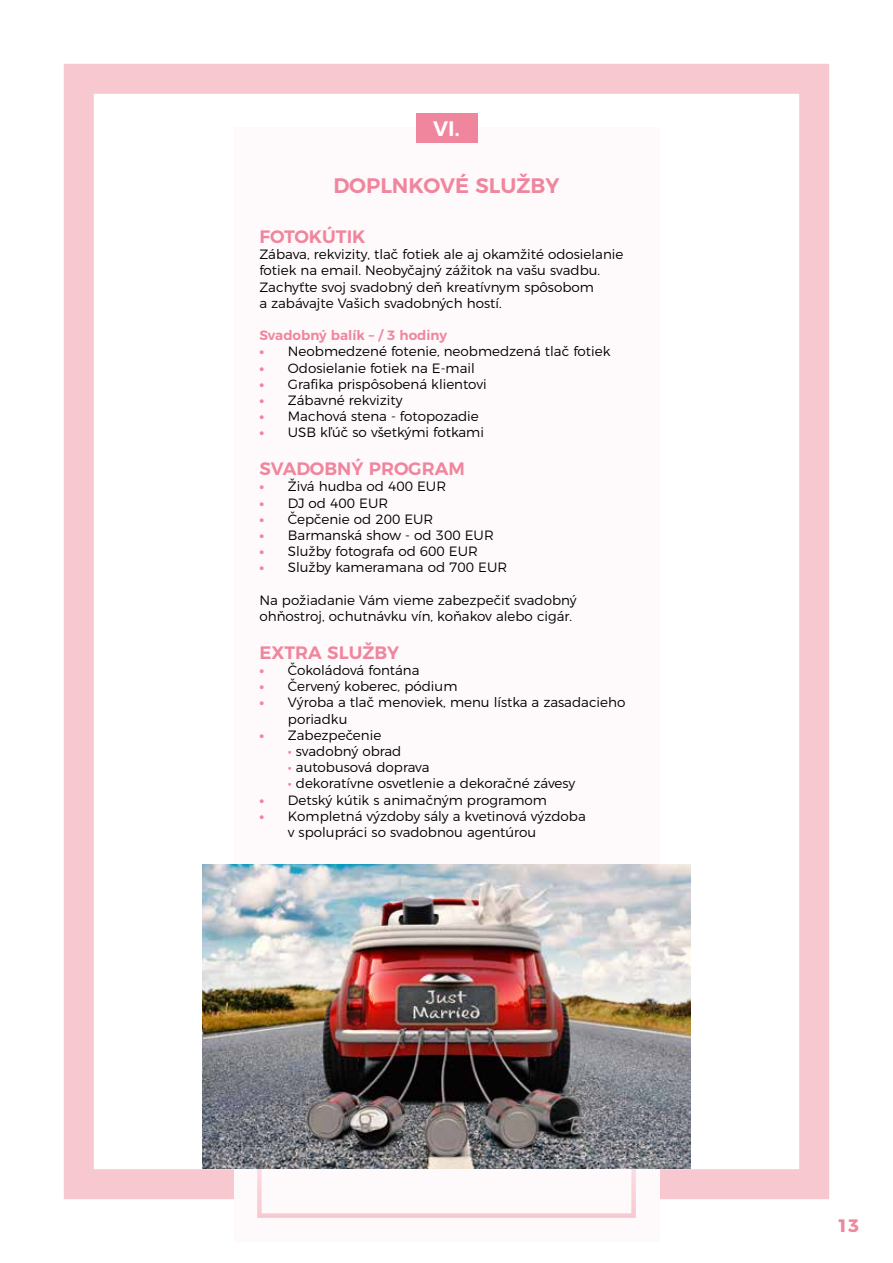
<style>
.page{position:relative;width:893px;height:1263px;background:#fff}
.page>*{position:absolute;margin:0;border:0;box-sizing:border-box;transform-origin:0 0}
.t1{font:600 21px "Montserrat";color:#f0869d}
.t2{font:600 21px "Montserrat";color:#fff}
.t3{font:600 18px "Montserrat";color:#f0869d}
.t4{font:700 18px "Montserrat";color:#f0869d}
.t5{font:300 13.5px/16.2px "Montserrat";color:#000}
.t6{font:600 13.5px "Montserrat";color:#f0869d}
.s1{font-weight:800;color:#f0869d}
.s2{font-weight:500;color:#f0869d}
</style>
<div class="page">
<div style="left:64px;top:64px;width:765px;height:1135px;border:30px solid #f8c8d0"></div>
<div style="left:234px;top:128px;width:425px;height:1114px;background:#fefafb"></div>
<div style="left:257px;top:1103px;width:379px;height:115px;border:4px solid #f8c8d0"></div>
<div style="left:416px;top:113px;width:61px;height:29px;background:#f0869d"></div>
<img style="left:203px;top:864px;width:487px;height:304px">
<h1 class="t2" style="left:433px;top:111px;width:28px">VI.</h1>
<h1 class="t1" style="left:333px;top:168px;width:228px">DOPLNKOVÉ SLUŽBY</h1>
<h2 class="t3" style="left:259px;top:222px;width:108px">FOTOKÚTIK</h2>
<p class="t5" style="left:259px;top:245px;width:366px">Zábava, rekvizity, tlač fotiek ale aj okamžité odosielanie fotiek na email. Neobyčajný zážitok na vašu svadbu.<br>Zachyťte svoj svadobný deň kreatívnym spôsobom<br>a zabávajte Vašich svadobných hostí.</p>
<p class="t6" style="left:259px;top:324px;width:189px">Svadobný balík – / 3 hodiny</p>
<p class="t5" style="left:259px;top:342px;width:353px"><span class="s1">•</span> Neobmedzené fotenie, neobmedzená tlač fotiek</p>
<p class="t5" style="left:259px;top:358px;width:217px"><span class="s1">•</span> Odosielanie fotiek na E-mail</p>
<p class="t5" style="left:259px;top:375px;width:229px"><span class="s1">•</span> Grafika prispôsobená klientovi</p>
<p class="t5" style="left:259px;top:391px;width:145px"><span class="s1">•</span> Zábavné rekvizity</p>
<p class="t5" style="left:259px;top:407px;width:221px"><span class="s1">•</span> Machová stena - fotopozadie</p>
<p class="t5" style="left:259px;top:423px;width:226px"><span class="s1">•</span> USB kľúč so všetkými fotkami</p>
<h2 class="t3" style="left:259px;top:454px;width:207px">SVADOBNÝ PROGRAM</h2>
<p class="t5" style="left:259px;top:477px;width:188px"><span class="s1">•</span> Živá hudba od 400 EUR</p>
<p class="t5" style="left:259px;top:493px;width:130px"><span class="s1">•</span> DJ od 400 EUR</p>
<p class="t5" style="left:259px;top:510px;width:175px"><span class="s1">•</span> Čepčenie od 200 EUR</p>
<p class="t5" style="left:259px;top:526px;width:236px"><span class="s1">•</span> Barmanská show - od 300 EUR</p>
<p class="t5" style="left:259px;top:542px;width:220px"><span class="s1">•</span> Služby fotografa od 600 EUR</p>
<p class="t5" style="left:259px;top:558px;width:249px"><span class="s1">•</span> Služby kameramana od 700 EUR</p>
<p class="t5" style="left:259px;top:591px;width:319px">Na požiadanie Vám vieme zabezpečiť svadobný ohňostroj, ochutnávku vín, koňakov alebo cigár.</p>
<h2 class="t3" style="left:259px;top:638px;width:141px">EXTRA SLUŽBY</h2>
<p class="t5" style="left:259px;top:661px;width:162px"><span class="s1">•</span> Čokoládová fontána</p>
<p class="t5" style="left:259px;top:677px;width:200px"><span class="s1">•</span> Červený koberec, pódium</p>
<p class="t5" style="left:288px;top:693px;width:339px;text-indent:-28px"><span class="s1">•</span> Výroba a tlač menoviek, menu lístka a zasadacieho poriadku</p>
<p class="t5" style="left:259px;top:726px;width:123px"><span class="s1">•</span> Zabezpečenie</p>
<p class="t5" style="left:288px;top:742px;width:115px"><span class="s2">•</span> svadobný obrad</p>
<p class="t5" style="left:288px;top:758px;width:143px"><span class="s2">•</span> autobusová doprava</p>
<p class="t5" style="left:288px;top:774px;width:289px"><span class="s2">•</span> dekoratívne osvetlenie a dekoračné závesy</p>
<p class="t5" style="left:259px;top:790px;width:289px"><span class="s1">•</span> Detský kútik s animačným programom</p>
<p class="t5" style="left:288px;top:807px;width:299px;text-indent:-28px"><span class="s1">•</span> Kompletná výzdoby sály a kvetinová výzdoba v spolupráci so svadobnou agentúrou</p>
<h2 class="t4" style="left:837px;top:1210px;width:24px">13</h2>
</div>
